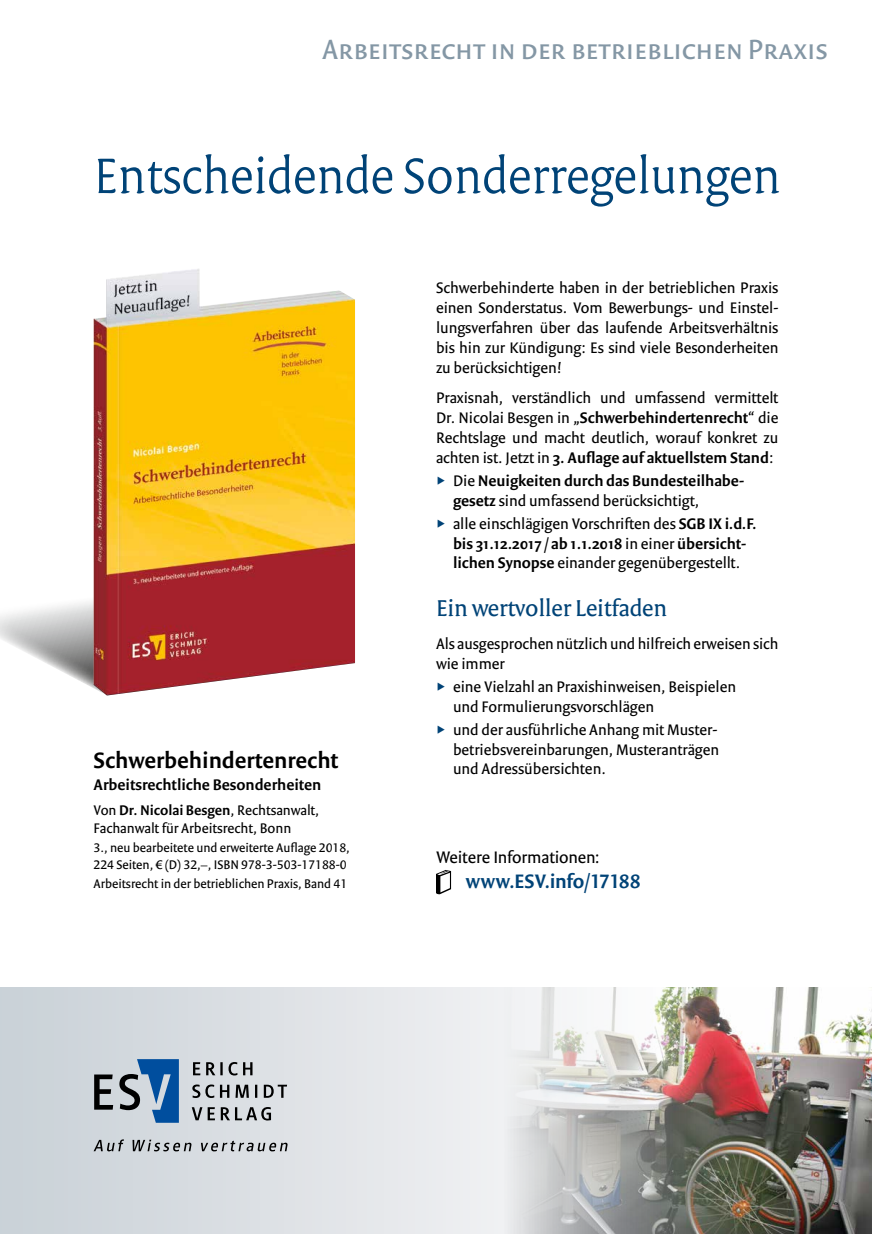
<style>
.page{position:relative;width:872px;height:1234px;background:#fff}
.page>*{position:absolute;margin:0;border:0;box-sizing:border-box;transform-origin:0 0}
.t1{font:300 54px "Versa Pro";letter-spacing:-.005em;color:#004377}
.t2{font:30px "Versa Sans Pro";color:#8497a5}
.t3{font:24.75px "Versa Pro";letter-spacing:-.005em;color:#004377}
.t4{font:600 24px "Versa Sans Pro";color:#000}
.t5{font:600 21px "Versa Sans Pro";letter-spacing:.005em;color:#004377}
.t6{font:18px "Versa Sans Pro";letter-spacing:-.01em;color:#000}
.t7{font:16.5px/19.8px "Versa Sans Pro";color:#000;text-align:justify}
.t8{font:600 16.5px/19.8px "Versa Sans Pro";color:#000}
.t9{font:15px/18px "Versa Sans Pro";color:#000}
.t10{font:13.5px/16.2px "Versa Sans Pro";color:#000}
.s1{font-weight:600}
.s2{font-weight:400}
</style>
<div class="page">
<svg style="left:0;top:580px;width:94px;height:108px"></svg>
<img style="left:94px;top:269px;width:261px;height:426px">
<svg style="left:0;top:987px;width:502px;height:246px;background:#dce0e4"></svg>
<img style="left:502px;top:987px;width:370px;height:246px">
<svg style="left:436px;top:870px;width:15px;height:24px"></svg>
<svg style="left:192px;top:1106px;width:79px;height:14px"></svg>
<svg style="left:192px;top:1084px;width:95px;height:13px"></svg>
<svg style="left:193px;top:1061px;width:59px;height:14px"></svg>
<svg style="left:119px;top:1058px;width:60px;height:64px;background:#668aaf"></svg>
<svg style="left:94px;top:1074px;width:19px;height:35px"></svg>
<svg style="left:94px;top:1139px;width:194px;height:12px;background:#a7aaae"></svg>
<h2 class="t2" style="left:322px;top:31px;width:507px">Arbeitsrecht in der betrieblichen Praxis</h2>
<h1 class="t1" style="left:94px;top:143px;width:688px">Entscheidende Sonderregelungen</h1>
<h3 class="t4" style="left:94px;top:746px;width:246px">Schwerbehindertenrecht</h3>
<p class="t8" style="left:94px;top:774px;width:229px">Arbeitsrechtliche Besonderheiten</p>
<p class="t9" style="left:94px;top:800px;width:227px">Von <span class="s1">Dr. Nicolai Besgen</span>, Rechtsanwalt,<br>Fachanwalt für Arbeitsrecht, Bonn</p>
<p class="t10" style="left:94px;top:839px;width:258px">3., neu bearbeitete und erweiterte Auflage 2018,<br>224 Seiten, € (D) 32,–, ISBN 978-3-503-17188-0</p>
<p class="t10" style="left:94px;top:875px;width:255px">Arbeitsrecht in der betrieblichen Praxis, Band 41</p>
<p class="t7" style="left:436px;top:278px;width:344px">Schwerbehinderte haben in der betrieblichen Praxis einen Sonderstatus. Vom Bewerbungs- und Einstel&shy;lungsverfahren über das laufende Arbeitsverhältnis bis hin zur Kündigung: Es sind viele Besonderheiten zu berücksichtigen!</p>
<p class="t7" style="left:436px;top:388px;width:344px">Praxisnah, verständlich und umfassend vermittelt Dr. Nicolai Besgen in „<span class="s1">Schwerbehindertenrecht</span>“ die Rechtslage und macht deutlich, worauf konkret zu achten ist. Jetzt in <span class="s1">3. Auflage auf aktuellstem Stand</span>:</p>
<p class="t8" style="left:453px;top:470px;width:293px"><span class="s2">Die</span> Neuigkeiten durch das Bundesteilhabe&shy;gesetz <span class="s2">sind umfassend berücksichtigt,</span></p>
<p class="t7" style="left:453px;top:513px;width:305px;text-align:left">alle einschlägigen Vorschriften des <span class="s1">SGB IX i.d.F. bis 31.12.2017 / ab 1.1.2018</span> in einer <span class="s1">übersicht&shy;lichen Synopse</span> einander gegenübergestellt.</p>
<h3 class="t3" style="left:436px;top:593px;width:233px">Ein wertvoller Leitfaden</h3>
<p class="t7" style="left:436px;top:633px;width:344px">Als ausgesprochen nützlich und hilfreich erweisen sich wie immer</p>
<p class="t7" style="left:453px;top:676px;width:285px">eine Vielzahl an Praxishinweisen, Beispielen und Formulierungsvorschlägen</p>
<p class="t7" style="left:453px;top:719px;width:268px">und der ausführliche Anhang mit Muster&shy;betriebsvereinbarungen, Musteranträgen und Adressübersichten.</p>
<p class="t6" style="left:436px;top:846px;width:165px">Weitere Informationen:</p>
<p class="t5" style="left:466px;top:868px;width:176px">www.ESV.info/17188</p>
</div>
